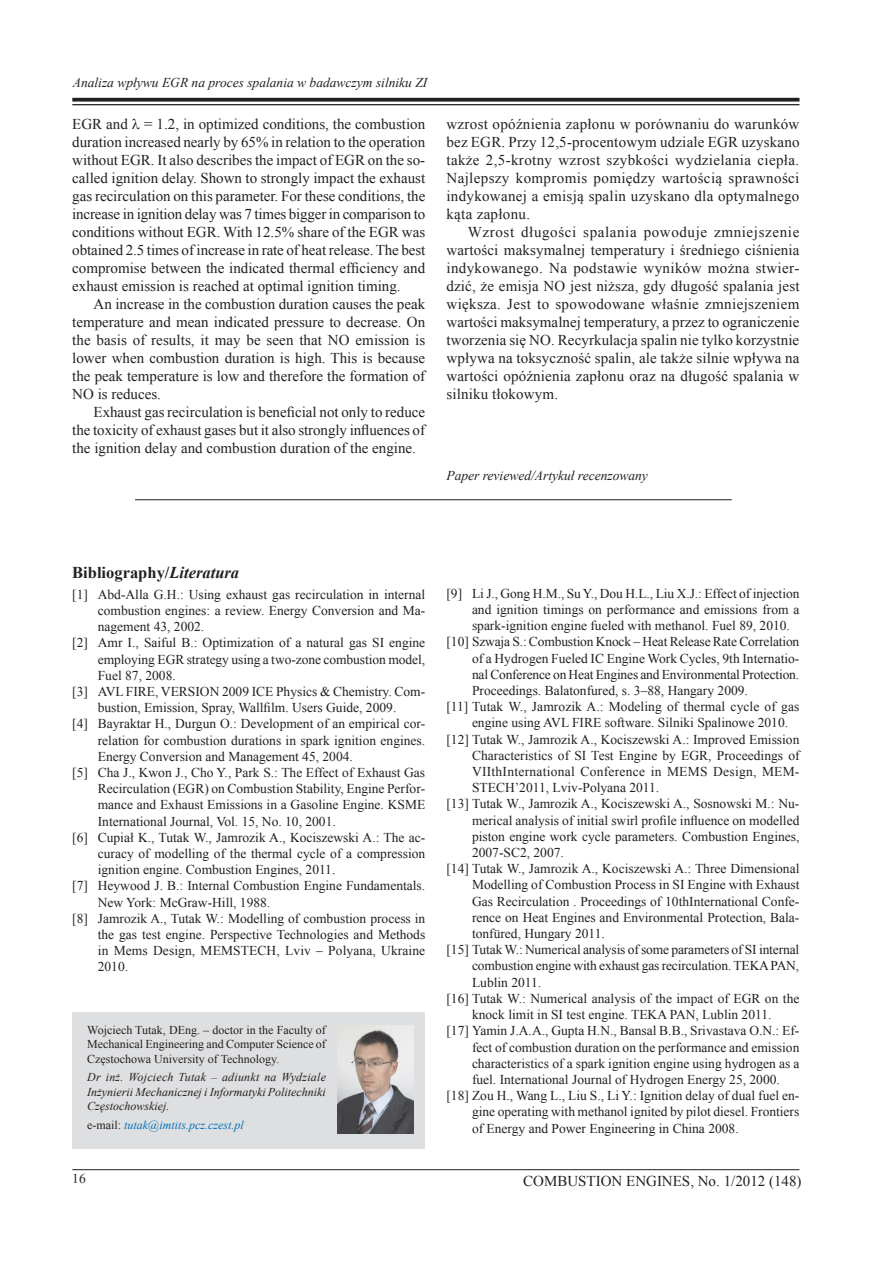
<style>
.page{position:relative;width:893px;height:1263px;background:#fff}
.page>*{position:absolute;margin:0;border:0;box-sizing:border-box;transform-origin:0 0}
.Art-Wstep{font:700 16.5px "Times New Roman";color:#231f20}
.Art-Tekst_GB{font:15px/18px "Times New Roman";color:#231f20;text-align:justify}
.Art-Tekst{font:15px/18px "Times New Roman";letter-spacing:.015em;color:#231f20;text-align:justify}
.Art-Literat_10{font:13.5px/16.2px "Times New Roman";color:#231f20;text-align:justify}
.Nagl_strony_L{font:italic 13.5px "Times New Roman";color:#231f20}
.Art-Text-0{font:italic 13.5px "Times New Roman";color:#231f20}
.Art-Odnosnik{font:12px/14.4px "Times New Roman";color:#231f20;text-align:justify}
.Art-Odnosnik-2{font:italic 12px/14.4px "Times New Roman";color:#231f20;text-align:justify}
.Art-Odnosnik-3{font:italic 12px "Times New Roman";color:#0072bc}
.s1{font-style:italic}
.s2{font-style:normal;color:#231f20}
</style>
<div class="page">
<svg style="left:72px;top:98px;width:727px;height:4px;background:#3a3738"></svg>
<hr style="left:72px;top:104px;width:727px;height:1px;background:#231f20">
<hr style="left:72px;top:1169px;width:727px;height:1px;background:#231f20">
<div style="left:72px;top:1012px;width:353px;height:137px;background:#dedfe1"></div>
<img style="left:337px;top:1025px;width:77px;height:108px">
<hr style="left:135px;top:499px;width:597px;height:1px;background:#231f20">
<p class="Nagl_strony_L" style="left:73px;top:73px;width:356px">Analiza wpływu EGR na proces spalania w badawczym silniku ZI</p>
<p class="Art-Tekst_GB" style="left:72px;top:115px;width:355px">EGR and ● = 1.2, in optimized conditions, the combustion duration increased nearly by 65% in relation to the operation without EGR. It also describes the impact of EGR on the so&shy;called ignition delay. Shown to strongly impact the exhaust gas recirculation on this parameter. For these conditions, the increase in ignition delay was 7 times bigger in comparison to conditions without EGR. With 12.5% share of the EGR was obtained 2.5 times of increase in rate of heat release. The best compromise between the indicated thermal efficiency and exhaust emission is reached at optimal ignition timing.</p>
<p class="Art-Tekst_GB" style="left:72px;top:295px;width:355px;text-indent:21px">An increase in the combustion duration causes the peak temperature and mean indicated pressure to decrease. On the basis of results, it may be seen that NO emission is lower when combustion duration is high. This is because the peak temperature is low and therefore the formation of NO is reduces.</p>
<p class="Art-Tekst_GB" style="left:72px;top:403px;width:354px;text-indent:21px">Exhaust gas recirculation is beneficial not only to reduce the toxicity of exhaust gases but it also strongly influences of the ignition delay and combustion duration of the engine.</p>
<p class="Art-Tekst" style="left:446px;top:115px;width:355px">wzrost opóźnienia zapłonu w porównaniu do warunków bez EGR. Przy 12,5-procentowym udziale EGR uzyskano także 2,5-krotny wzrost szybkości wydzielania ciepła.<br>Najlepszy kompromis pomiędzy wartością sprawności indykowanej a emisją spalin uzyskano dla optymalnego kąta zapłonu.</p>
<p class="Art-Tekst" style="left:446px;top:223px;width:355px;text-indent:21px">Wzrost długości spalania powoduje zmniejszenie wartości maksymalnej temperatury i średniego ciśnienia indykowanego. Na podstawie wyników można stwier&shy;dzić, że emisja NO jest niższa, gdy długość spalania jest większa. Jest to spowodowane właśnie zmniejszeniem wartości maksymalnej temperatury, a przez to ograniczenie tworzenia się NO. Recyrkulacja spalin nie tylko korzystnie wpływa na toksyczność spalin, ale także silnie wpływa na wartości opóźnienia zapłonu oraz na długość spalania w silniku tłokowym.</p>
<p class="Art-Text-0" style="left:446px;top:467px;width:203px">Paper reviewed/Artykuł recenzowany</p>
<p class="Art-Wstep" style="left:72px;top:561px;width:168px">Bibliography/<span class="s1">Literatura</span></p>
<p class="Art-Literat_10" style="left:98px;top:586px;width:329px;text-indent:-25px">[1] Abd-Alla G.H.: Using exhaust gas recirculation in internal combustion engines: a review. Energy Conversion and Ma&shy;nagement 43, 2002.</p>
<p class="Art-Literat_10" style="left:98px;top:634px;width:329px;text-indent:-25px">[2] Amr I., Saiful B.: Optimization of a natural gas SI engine employing EGR strategy using a two-zone combustion model, Fuel 87, 2008.</p>
<p class="Art-Literat_10" style="left:72px;top:683px;width:354px;text-align:center">[3] AVL FIRE, VERSION 2009 ICE Physics &amp; Chemistry. Com&shy;bustion, Emission, Spray, Wallfilm. Users Guide, 2009.</p>
<p class="Art-Literat_10" style="left:98px;top:715px;width:329px;text-indent:-25px">[4] Bayraktar H., Durgun O.: Development of an empirical cor&shy;relation for combustion durations in spark ignition engines.<br>Energy Conversion and Management 45, 2004.</p>
<p class="Art-Literat_10" style="left:98px;top:764px;width:329px;text-indent:-25px">[5] Cha J., Kwon J., Cho Y., Park S.: The Effect of Exhaust Gas Recirculation (EGR) on Combustion Stability, Engine Perfor&shy;mance and Exhaust Emissions in a Gasoline Engine. KSME International Journal, Vol. 15, No. 10, 2001.</p>
<p class="Art-Literat_10" style="left:98px;top:829px;width:329px;text-indent:-25px">[6] Cupiał K., Tutak W., Jamrozik A., Kociszewski A.: The ac&shy;curacy of modelling of the thermal cycle of a compression ignition engine. Combustion Engines, 2011.</p>
<p class="Art-Literat_10" style="left:98px;top:877px;width:329px;text-indent:-25px">[7] Heywood J. B.: Internal Combustion Engine Fundamentals.<br>New York: McGraw-Hill, 1988.</p>
<p class="Art-Literat_10" style="left:98px;top:910px;width:329px;text-indent:-25px">[8] Jamrozik A., Tutak W.: Modelling of combustion process in the gas test engine. Perspective Technologies and Methods in Mems Design, MEMSTECH, Lviv – Polyana, Ukraine 2010.</p>
<p class="Art-Odnosnik" style="left:87px;top:1022px;width:240px">Wojciech Tutak, DEng. – doctor in the Faculty of Mechanical Engineering and Computer Science of Częstochowa University of Technology.</p>
<p class="Art-Odnosnik-2" style="left:87px;top:1070px;width:240px">Dr inż. Wojciech Tutak – adiunkt na Wydziale Inżynierii Mechanicznej i Informatyki Politechniki Częstochowskiej.</p>
<p class="Art-Odnosnik-3" style="left:87px;top:1116px;width:158px"><span class="s2">e-mail:</span> tutak@imtits.pcz.czest.pl</p>
<p class="Art-Literat_10" style="left:472px;top:585px;width:329px;text-indent:-26px">[9] Li J., Gong H.M., Su Y., Dou H.L., Liu X.J.: Effect of injection and ignition timings on performance and emissions from a spark-ignition engine fueled with methanol. Fuel 89, 2010.</p>
<p class="Art-Literat_10" style="left:472px;top:634px;width:329px;text-indent:-26px">[10] Szwaja S.: Combustion Knock – Heat Release Rate Correlation of a Hydrogen Fueled IC Engine Work Cycles, 9th Internatio&shy;nal Conference on Heat Engines and Environmental Protection.<br>Proceedings. Balatonfured, s. 3–88, Hangary 2009.</p>
<p class="Art-Literat_10" style="left:472px;top:698px;width:329px;text-indent:-26px">[11] Tutak W., Jamrozik A.: Modeling of thermal cycle of gas engine using AVL FIRE software. Silniki Spalinowe 2010.</p>
<p class="Art-Literat_10" style="left:472px;top:731px;width:329px;text-indent:-26px">[12] Tutak W., Jamrozik A., Kociszewski A.: Improved Emission Characteristics of SI Test Engine by EGR, Proceedings of VIIthInternational Conference in MEMS Design, MEM-STECH’2011, Lviv-Polyana 2011.</p>
<p class="Art-Literat_10" style="left:472px;top:796px;width:329px;text-indent:-26px">[13] Tutak W., Jamrozik A., Kociszewski A., Sosnowski M.: Nu&shy;merical analysis of initial swirl profile influence on modelled piston engine work cycle parameters. Combustion Engines, 2007-SC2, 2007.</p>
<p class="Art-Literat_10" style="left:472px;top:860px;width:329px;text-indent:-26px">[14] Tutak W., Jamrozik A., Kociszewski A.: Three Dimensional Modelling of Combustion Process in SI Engine with Exhaust Gas Recirculation . Proceedings of 10thInternational Confe&shy;rence on Heat Engines and Environmental Protection, Bala&shy;tonfüred, Hungary 2011.</p>
<p class="Art-Literat_10" style="left:472px;top:941px;width:329px;text-indent:-26px">[15] Tutak W.: Numerical analysis of some parameters of SI internal combustion engine with exhaust gas recirculation. TEKA PAN, Lublin 2011.</p>
<p class="Art-Literat_10" style="left:446px;top:990px;width:354px;text-align:center">[16] Tutak W.: Numerical analysis of the impact of EGR on the knock limit in SI test engine. TEKA PAN, Lublin 2011.</p>
<p class="Art-Literat_10" style="left:472px;top:1022px;width:329px;text-indent:-26px">[17] Yamin J.A.A., Gupta H.N., Bansal B.B., Srivastava O.N.: Ef&shy;fect of combustion duration on the performance and emission characteristics of a spark ignition engine using hydrogen as a fuel. International Journal of Hydrogen Energy 25, 2000.</p>
<p class="Art-Literat_10" style="left:472px;top:1087px;width:329px;text-indent:-26px">[18] Zou H., Wang L., Liu S., Li Y.: Ignition delay of dual fuel en&shy;gine operating with methanol ignited by pilot diesel. Frontiers of Energy and Power Engineering in China 2008.</p>
<p class="Art-Literat_10" style="left:72px;top:1170px;width:15px">16</p>
<p class="Art-Tekst_GB" style="left:523px;top:1171px;width:280px">COMBUSTION ENGINES, No. 1/2012 (148)</p>
</div>
